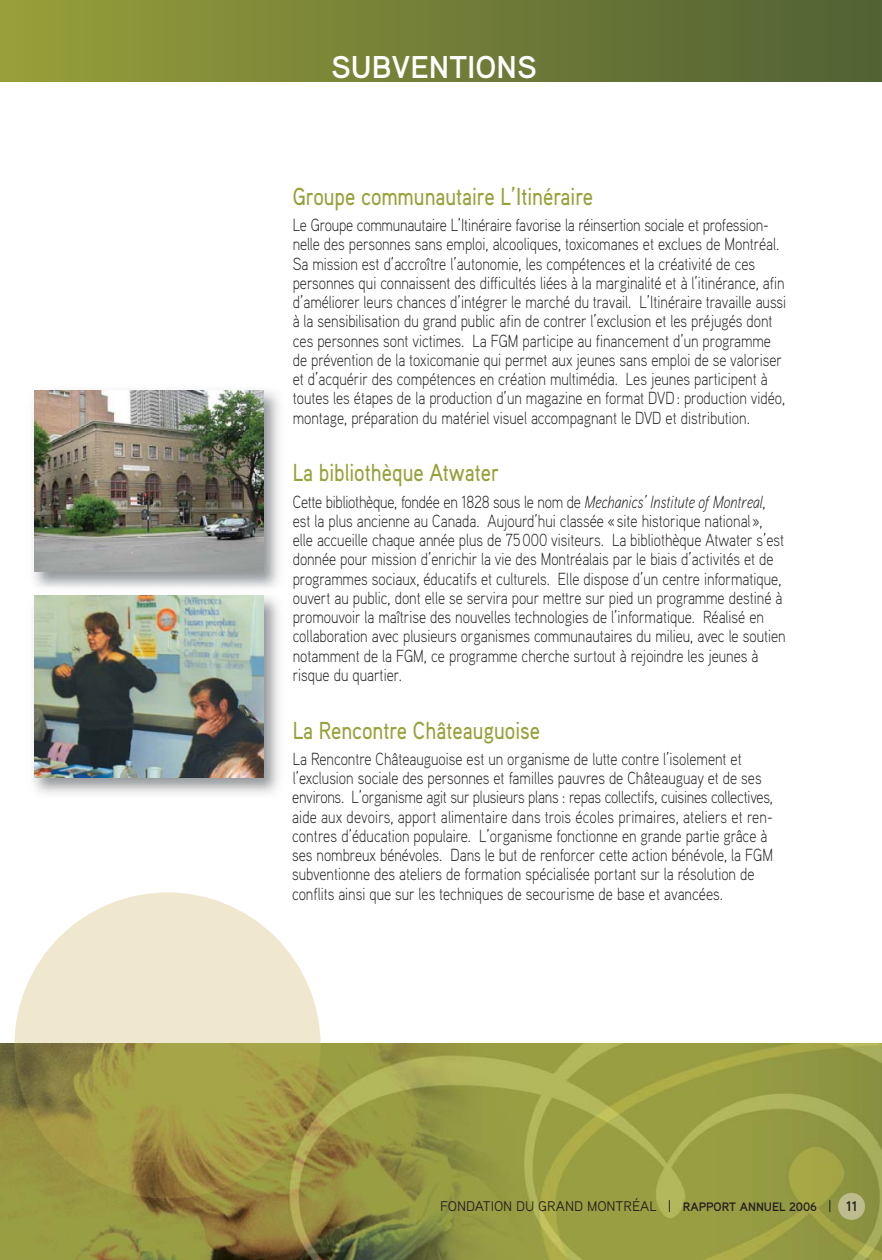
<style>
.page{position:relative;width:882px;height:1260px;background:#fff}
.page>*{position:absolute;margin:0;border:0;box-sizing:border-box;transform-origin:0 0}
.t1{font:700 31.5px "Aaux Pro";color:#fff}
.t2{font:500 24.5px "Aaux Pro";color:#98a039;scale:.85 1}
.t3{font:300 17.5px/19.2px "Aaux Pro";color:#231f20;scale:.85 1}
.t4{font:14px "Aaux Pro";color:#231f20}
.s1{font-style:italic}
.s2{font-weight:700;font-size:12.25px}
.s3{font-weight:700}
</style>
<div class="page">
<img style="left:0;top:1043px;width:882px;height:217px">
<div style="left:0;top:0;width:882px;height:82px;background:linear-gradient(to right,#979e3a,#506034)"></div>
<img style="left:838px;top:1193px;width:27px;height:27px">
<img style="left:33px;top:390px;width:246px;height:405px">
<img style="left:35px;top:391px;width:228px;height:181px">
<img style="left:33px;top:588px;width:246px;height:7px">
<img style="left:35px;top:596px;width:228px;height:181px">
<svg style="left:14px;top:892px;width:307px;height:154px;fill:#efe8ce"></svg>
<img style="left:14px;top:1046px;width:307px;height:153px">
<h1 class="t1" style="left:331px;top:56px;width:207px">SUBVENTIONS</h1>
<h2 class="t2" style="left:293px;top:188px;width:355px">Groupe communautaire L’Itinéraire</h2>
<p class="t3" style="left:293px;top:217px;width:582px">Le Groupe communautaire L’Itinéraire favorise la réinsertion sociale et profession&shy;nelle des personnes sans emploi, alcooliques, toxicomanes et exclues de Montréal.<br>Sa mission est d’accroître l’autonomie, les compétences et la créativité de ces personnes qui connaissent des difficultés liées à la marginalité et à l’itinérance, afin d’améliorer leurs chances d’intégrer le marché du travail. L’Itinéraire travaille aussi à la sensibilisation du grand public afin de contrer l’exclusion et les préjugés dont ces personnes sont victimes. La FGM participe au financement d’un programme de prévention de la toxicomanie qui permet aux jeunes sans emploi de se valoriser et d’acquérir des compétences en création multimédia. Les jeunes participent à toutes les étapes de la production d’un magazine en format DVD : production vidéo, montage, préparation du matériel visuel accompagnant le DVD et distribution.</p>
<h2 class="t2" style="left:293px;top:464px;width:244px">La bibliothèque Atwater</h2>
<p class="t3" style="left:293px;top:493px;width:581px">Cette bibliothèque, fondée en 1828 sous le nom de <span class="s1">Mechanics’ Institute of Montreal</span>, est la plus ancienne au Canada. Aujourd’hui classée « site historique national », elle accueille chaque année plus de 75 000 visiteurs. La bibliothèque Atwater s’est donnée pour mission d’enrichir la vie des Montréalais par le biais d’activités et de programmes sociaux, éducatifs et culturels. Elle dispose d’un centre informatique, ouvert au public, dont elle se servira pour mettre sur pied un programme destiné à promouvoir la maîtrise des nouvelles technologies de l’informatique. Réalisé en collaboration avec plusieurs organismes communautaires du milieu, avec le soutien notamment de la FGM, ce programme cherche surtout à rejoindre les jeunes à risque du quartier.</p>
<h2 class="t2" style="left:293px;top:721px;width:293px">La Rencontre Châteauguoise</h2>
<p class="t3" style="left:292px;top:751px;width:567px">La Rencontre Châteauguoise est un organisme de lutte contre l’isolement et l’exclusion sociale des personnes et familles pauvres de Châteauguay et de ses environs. L’organisme agit sur plusieurs plans : repas collectifs, cuisines collectives, aide aux devoirs, apport alimentaire dans trois écoles primaires, ateliers et ren&shy;contres d’éducation populaire. L’organisme fonctionne en grande partie grâce à ses nombreux bénévoles. Dans le but de renforcer cette action bénévole, la FGM subventionne des ateliers de formation spécialisée portant sur la résolution de conflits ainsi que sur les techniques de secourisme de base et avancées.</p>
<p class="t4" style="left:440px;top:1201px;width:419px">FONDATION DU GRAND MONTRÉAL | <span class="s2">RAPPORT ANNUEL 2006</span> | <span class="s3">11</span></p>
</div>
